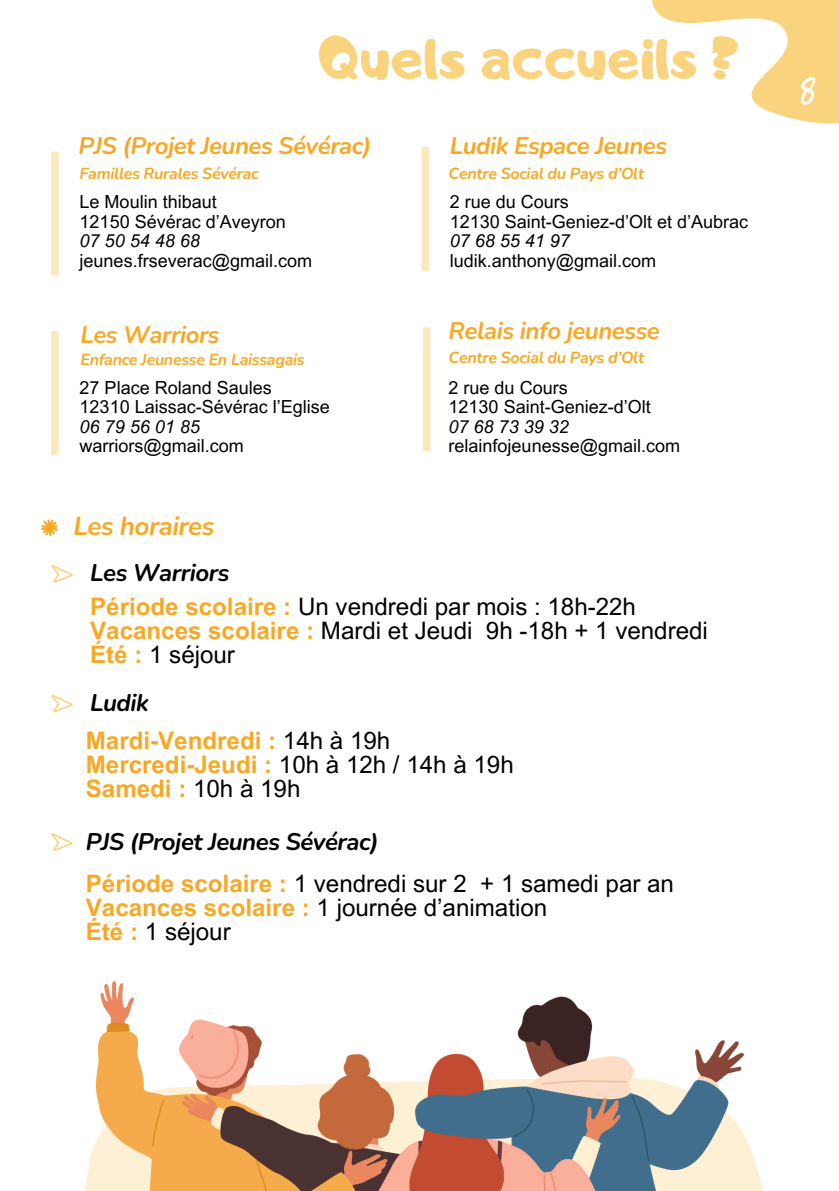
<style>
.page{position:relative;width:839px;height:1191px;background:#fff}
.page>*{position:absolute;margin:0;border:0;box-sizing:border-box;transform-origin:0 0}
.t1{font:58.8px "Adigiana Toybox";color:#f9d37d}
.t2{font:italic 700 26px "Nunito";letter-spacing:-.02em;color:#f9a825}
.t3{font:24.2px/24px "Arial MT Pro";color:#000}
.t4{font:700 24.2px/24px "Arial MT Pro";color:#f9a825}
.t5{font:italic 700 24px "Nunito";letter-spacing:-.02em;color:#f9a825}
.t6{font:italic 700 24px "Nunito";letter-spacing:-.02em;color:#000}
.t7{font:18px/19.6px "Arial MT Pro";color:#000}
.t8{font:italic 700 16px "Nunito";letter-spacing:-.02em;color:#f9a825}
.s1{font-style:italic}
.s2{font-weight:700;color:#f9a825}
.s3{font-weight:400;color:#000}
</style>
<div class="page">
<div style="left:51px;top:152px;width:8px;height:124px;background:#fbe8bc"></div>
<svg style="left:41px;top:520px;width:17px;height:16px"></svg>
<svg style="left:51px;top:565px;width:22px;height:18px"></svg>
<svg style="left:51px;top:694px;width:22px;height:18px"></svg>
<svg style="left:51px;top:833px;width:22px;height:18px"></svg>
<svg style="left:84px;top:1133px;width:679px;height:58px;fill:#fdf0d4"></svg>
<img style="left:96px;top:981px;width:647px;height:210px">
<svg style="left:651px;top:0;width:187px;height:124px"></svg>
<div style="left:421px;top:147px;width:8px;height:124px;background:#fbe8bc"></div>
<div style="left:51px;top:331px;width:8px;height:124px;background:#fbe8bc"></div>
<div style="left:423px;top:327px;width:7px;height:124px;background:#fbe8bc"></div>
<p class="t1" style="left:318px;top:19px;width:422px">Quels accueils ?</p>
<p class="t5" style="left:79px;top:130px;width:294px">PJS (Projet Jeunes Sévérac)</p>
<p class="t5" style="left:450px;top:130px;width:219px">Ludik Espace Jeunes</p>
<h4 class="t7" style="left:450px;top:194px;width:300px">2 rue du Cours<br>12130 Saint-Geniez-d’Olt et d’Aubrac<br><span class="s1">07 68 55 41 97 </span>ludik.anthony@gmail.com</h4>
<h2 class="t8" style="left:80px;top:163px;width:181px">Familles Rurales Sévérac</h2>
<h3 class="t8" style="left:448px;top:163px;width:197px">Centre Social du Pays d’Olt</h3>
<p class="t7" style="left:80px;top:194px;width:234px">Le Moulin thibaut<br>12150 Sévérac d’Aveyron<br><span class="s1">07 50 54 48 68 </span>jeunes.frseverac@gmail.com</p>
<h2 class="t5" style="left:80px;top:319px;width:141px">Les Warriors</h2>
<h2 class="t8" style="left:80px;top:349px;width:226px">Enfance Jeunesse En Laissagais</h2>
<h2 class="t7" style="left:80px;top:380px;width:252px">27 Place Roland Saules<br>12310 Laissac-Sévérac l’Eglise<br><span class="s1">06 79 56 01 85 </span>warriors@gmail.com</h2>
<p class="t2" style="left:74px;top:508px;width:142px">Les horaires</p>
<p class="t5" style="left:448px;top:314px;width:213px">Relais info jeunesse</p>
<h2 class="t7" style="left:448px;top:380px;width:233px">2 rue du Cours<br>12130 Saint-Geniez-d’Olt<br><span class="s1">07 68 73 39 32 </span>relainfojeunesse@gmail.com</h2>
<h3 class="t8" style="left:448px;top:347px;width:197px">Centre Social du Pays d’Olt</h3>
<h4 class="t6" style="left:90px;top:557px;width:141px">Les Warriors</h4>
<h2 class="t3" style="left:90px;top:597px;width:619px"><span class="s2">Période scolaire :</span> Un vendredi par mois : 18h-22h<br><span class="s2">Vacances scolaire :</span> Mardi et Jeudi 9h -18h + 1 vendredi<br><span class="s2">Été :</span> 1 séjour</h2>
<h4 class="t6" style="left:90px;top:687px;width:60px">Ludik</h4>
<h2 class="t4" style="left:86px;top:731px;width:429px">Mardi-Vendredi : <span class="s3">14h à 19h<br></span>Mercredi-Jeudi : <span class="s3">10h à 12h / 14h à 19h<br></span>Samedi : <span class="s3">10h à 19h</span></h2>
<p class="t6" style="left:86px;top:825px;width:294px">PJS (Projet Jeunes Sévérac)</p>
<h4 class="t3" style="left:86px;top:874px;width:589px"><span class="s2">Période scolaire :</span> 1 vendredi sur 2 + 1 samedi par an<br><span class="s2">Vacances scolaire :</span> 1 journée d’animation<br><span class="s2">Été :</span> 1 séjour</h4>
</div>
